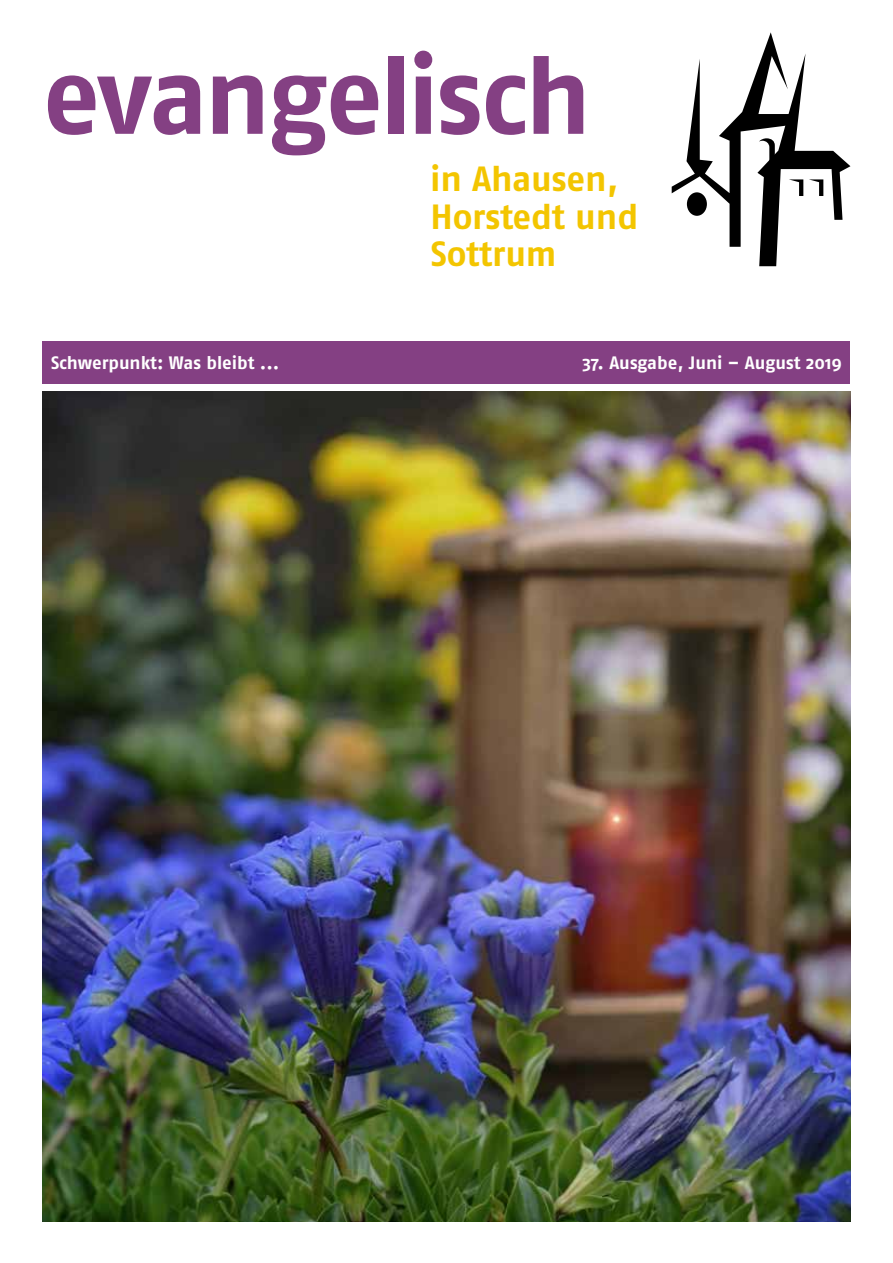
<style>
.page{position:relative;width:893px;height:1263px;background:#fff}
.page>*{position:absolute;margin:0;border:0;box-sizing:border-box;transform-origin:0 0}
.t1{font:700 108px "Fago No";letter-spacing:-.025em;color:#844083}
.t2{font:700 34.95px/37.5px "Fago No";letter-spacing:-.005em;color:#f3c500}
.t3{font:700 18px "Fago No";letter-spacing:-.005em;color:#fff}
</style>
<div class="page">
<div style="left:43px;top:341px;width:807px;height:42px;background:#844083"></div>
<svg style="left:672px;top:32px;width:178px;height:234px"></svg>
<img style="left:43px;top:391px;width:807px;height:830px">
<h1 class="t1" style="left:43px;top:33px;width:550px">evangelisch</h1>
<h2 class="t2" style="left:430px;top:160px;width:210px">in Ahausen,<br>Horstedt und<br>Sottrum</h2>
<p class="t3" style="left:51px;top:352px;width:230px">Schwerpunkt: Was bleibt ...</p>
<p class="t3" style="left:582px;top:352px;width:261px">37. Ausgabe, Juni – August 2019</p>
</div>
